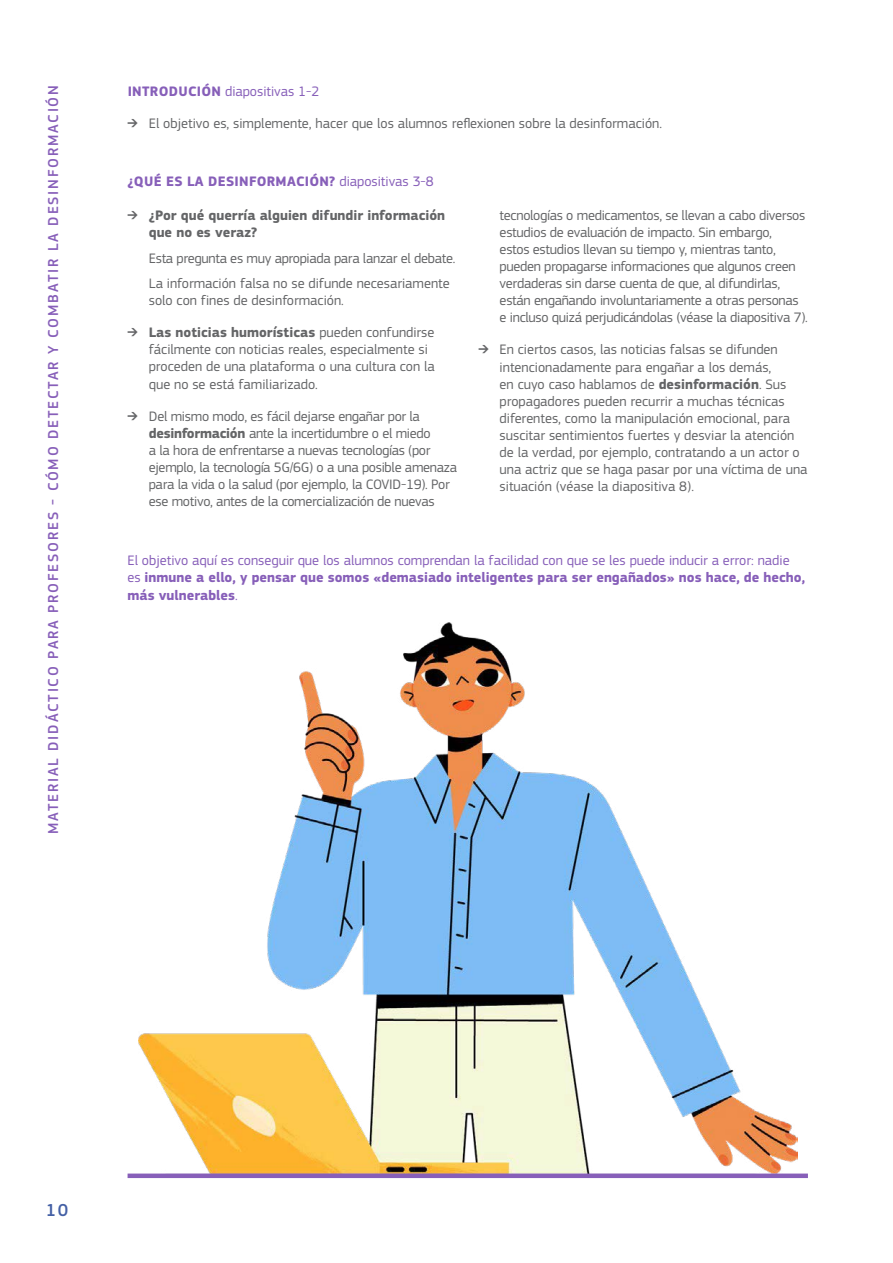
<style>
.page{position:relative;width:893px;height:1263px;background:#fff}
.page>*{position:absolute;margin:0;border:0;box-sizing:border-box;transform-origin:0 0}
.t1{font:500 18px "EC Square Sans Pro";color:#4460a5}
.t2{font:500 15px "EC Square Sans Pro";letter-spacing:.12em;color:#875fb9}
.t3{font:14.25px/17.1px "EC Square Sans Pro";color:#646567}
.t4{font:14.25px/17.1px "EC Square Sans Pro";letter-spacing:-.02em;color:#646567}
.NB_P{font:14.25px/17.2px "EC Square Sans Pro";color:#875fb9}
.t5{font:700 14.25px/17.1px "EC Square Sans Pro";color:#646567}
.Heading_2_H2{font:700 14.25px "EC Square Sans Pro";letter-spacing:.02em;color:#875fb9}
.Heading_2_H2-2{font:14.25px "EC Square Sans Pro";color:#875fb9}
.s1{font-weight:700}
.s2{font-weight:400}
</style>
<div class="page">
<img style="left:138px;top:622px;width:659px;height:551px">
<div style="left:128px;top:1173px;width:680px;height:5px;background:#875fb9"></div>
<p class="t2" style="left:44px;top:834px;width:751px;rotate:-90deg">MATERIAL DIDÁCTICO PARA PROFESORES - CÓMO DETECTAR Y COMBATIR LA DESINFORMACIÓN</p>
<h2 class="Heading_2_H2-2" style="left:128px;top:83px;width:193px"><span class="s1">INTRODUCIÓN</span> diapositivas 1-2</h2>
<p class="t3" style="left:128px;top:115px;width:536px">➔ El objetivo es, simplemente, hacer que los alumnos reflexionen sobre la desinformación.</p>
<h2 class="Heading_2_H2" style="left:128px;top:172px;width:308px">¿QUÉ ES LA DESINFORMACIÓN? <span class="s2">diapositivas 3-8</span></h2>
<p class="t5" style="left:149px;top:207px;width:298px;text-indent:-21px"><span class="s2">➔</span> ¿Por qué querría alguien difundir información que no es veraz?</p>
<p class="t4" style="left:149px;top:249px;width:308px">Esta pregunta es muy apropiada para lanzar el debate.</p>
<p class="t3" style="left:149px;top:275px;width:303px">La información falsa no se difunde necesariamente solo con fines de desinformación.</p>
<p class="t3" style="left:149px;top:324px;width:287px;text-indent:-21px">➔ <span class="s1">Las noticias humorísticas</span> pueden confundirse fácilmente con noticias reales, especialmente si proceden de una plataforma o una cultura con la que no se está familiarizado.</p>
<p class="t4" style="left:149px;top:407px;width:310px;text-indent:-21px">➔ Del mismo modo, es fácil dejarse engañar por la <span class="s1">desinformación</span> ante la incertidumbre o el miedo<br>a la hora de enfrentarse a nuevas tecnologías (por ejemplo, la tecnología 5G/6G) o a una posible amenaza para la vida o la salud (por ejemplo, la COVID-19). Por ese motivo, antes de la comercialización de nuevas</p>
<p class="t4" style="left:500px;top:207px;width:310px">tecnologías o medicamentos, se llevan a cabo diversos estudios de evaluación de impacto. Sin embargo,<br>estos estudios llevan su tiempo y, mientras tanto, pueden propagarse informaciones que algunos creen verdaderas sin darse cuenta de que, al difundirlas, están engañando involuntariamente a otras personas e incluso quizá perjudicándolas (véase la diapositiva 7).</p>
<p class="t3" style="left:500px;top:341px;width:309px;text-indent:-21px">➔ En ciertos casos, las noticias falsas se difunden intencionadamente para engañar a los demás,<br>en cuyo caso hablamos de <span class="s1">desinformación</span>. Sus propagadores pueden recurrir a muchas técnicas diferentes, como la manipulación emocional, para suscitar sentimientos fuertes y desviar la atención de la verdad, por ejemplo, contratando a un actor o una actriz que se haga pasar por una víctima de una situación (véase la diapositiva 8).</p>
<p class="NB_P" style="left:128px;top:552px;width:679px">El objetivo aquí es conseguir que los alumnos comprendan la facilidad con que se les puede inducir a error: nadie es <span class="s1">inmune a ello, y pensar que somos «demasiado inteligentes para ser engañados» nos hace, de hecho, más vulnerables</span>.</p>
<p class="t1" style="left:46px;top:1199px;width:24px">10</p>
</div>
